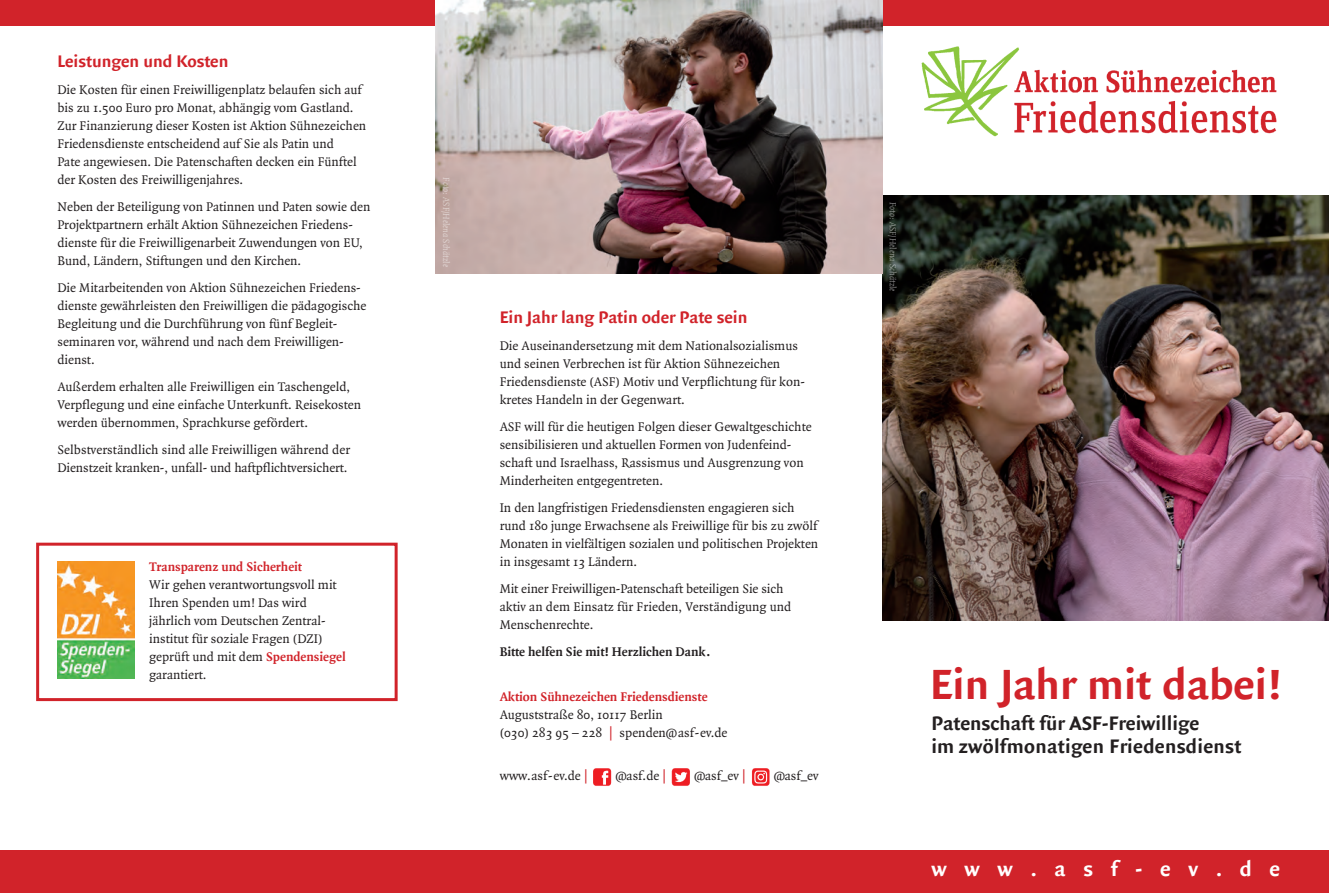
<style>
.page{position:relative;width:1329px;height:893px;background:#fff}
.page>*{position:absolute;margin:0;border:0;box-sizing:border-box;transform-origin:0 0}
.t1{font:700 45.3px "Quadraat Sans";color:#d1232a}
.t2{font:700 22.5px "Quadraat Sans";letter-spacing:.785em;color:#fff}
.t3{font:700 21px/22.5px "Quadraat Sans";letter-spacing:.015em;color:#231f20}
.t4{font:700 18px "Quadraat Sans";color:#d1232a}
.t5{font:13.5px/18px "Quadraat";color:#231f20}
.t6{font:700 13.5px "Quadraat";color:#d1232a}
.t7{font:700 13.5px "Quadraat";color:#231f20}
.t8{font:italic 9.75px "Quadraat";color:rgb(255 255 255/.5)}
.s1{font-weight:700;color:#d1232a}
.s2{color:#d1232a}
</style>
<div class="page">
<img style="left:882px;top:196px;width:447px;height:424px">
<div style="left:0;top:0;width:1329px;height:26px;background:#d1232a"></div>
<img style="left:436px;top:0;width:446px;height:273px">
<img style="left:1025px;top:69px;width:252px;height:65px">
<img style="left:921px;top:46px;width:104px;height:91px">
<div style="left:36px;top:543px;width:362px;height:158px;border:3px solid #d1232a"></div>
<img style="left:57px;top:562px;width:77px;height:117px">
<img style="left:593px;top:768px;width:19px;height:18px">
<img style="left:672px;top:768px;width:18px;height:18px">
<img style="left:752px;top:768px;width:17px;height:18px">
<div style="left:0;top:850px;width:1329px;height:43px;background:#d1232a"></div>
<h3 class="t4" style="left:57px;top:50px;width:173px">Leistungen und Kosten</h3>
<p class="t5" style="left:57px;top:80px;width:310px">Die Kosten für einen Freiwilligenplatz belaufen sich auf bis zu 1.500 Euro pro Monat, abhängig vom Gastland.<br>Zur Finanzierung dieser Kosten ist Aktion Sühnezeichen Friedensdienste entscheidend auf Sie als Patin und<br>Pate angewiesen. Die Patenschaften decken ein Fünftel der Kosten des Freiwilligenjahres.</p>
<p class="t5" style="left:57px;top:197px;width:315px">Neben der Beteiligung von Patinnen und Paten sowie den Projektpartnern erhält Aktion Sühnezeichen Friedens - dienste für die Freiwilligenarbeit Zuwendungen von EU, Bund, Ländern, Stiftungen und den Kirchen.</p>
<p class="t5" style="left:57px;top:278px;width:311px">Die Mitarbeitenden von Aktion Sühnezeichen Friedens&shy;dienste gewährleisten den Frei willigen die pädagogische Begleitung und die Durch führung von fünf Begleit - seminaren vor, während und nach dem Frei willigen&shy;dienst.</p>
<p class="t5" style="left:57px;top:377px;width:305px">Außerdem erhalten alle Freiwilligen ein Taschengeld,<br>Ver pflegung und eine einfache Unterkunft. Reisekosten werden übernommen, Sprachkurse gefördert.</p>
<p class="t5" style="left:57px;top:440px;width:294px">Selbst verständlich sind alle Freiwilligen während der<br>Dienst zeit kranken-, unfall- und haftpflichtversichert.</p>
<p class="t6" style="left:149px;top:558px;width:154px">Transparenz und Sicherheit</p>
<p class="t5" style="left:149px;top:575px;width:198px">Wir gehen verantwortungsvoll mit<br>Ihren Spenden um! Das wird jährlich vom Deutschen Zentral - institut für soziale Fragen (DZI) geprüft und mit dem <span class="s1">Spenden siegel </span>garantiert.</p>
<p class="t8" style="left:452px;top:177px;width:91px;rotate:90deg">Foto: ASF/Helena Schätzle</p>
<h3 class="t4" style="left:500px;top:306px;width:249px">Ein Jahr lang Patin oder Pate sein</h3>
<p class="t5" style="left:500px;top:337px;width:307px">Die Auseinandersetzung mit dem Nationalsozialismus und seinen Verbrechen ist für Aktion Sühnezeichen Friedensdienste (ASF) Motiv und Verpflichtung für kon&shy;kretes Handeln in der Gegenwart.</p>
<p class="t5" style="left:500px;top:418px;width:313px">ASF will für die heutigen Folgen dieser Gewaltgeschichte sensibilisieren und aktuellen Formen von Judenfeind&shy;schaft und Israelhass, Rassismus und Ausgrenzung von Minderheiten entgegentreten.</p>
<p class="t5" style="left:500px;top:499px;width:320px">In den langfristigen Friedensdiensten engagieren sich rund 180 junge Erwachsene als Freiwillige für bis zu zwölf Monaten in vielfältigen sozialen und politischen Projekten in insgesamt 13 Ländern.</p>
<p class="t5" style="left:500px;top:580px;width:293px">Mit einer Freiwilligen-Patenschaft beteiligen Sie sich aktiv an dem Einsatz für Frieden, Verständigung und<br>Menschen rechte.</p>
<p class="t7" style="left:500px;top:644px;width:212px">Bitte helfen Sie mit! Herzlichen Dank.</p>
<p class="t6" style="left:500px;top:689px;width:209px">Aktion Sühnezeichen Friedensdienste</p>
<p class="t5" style="left:500px;top:706px;width:229px">Auguststraße 80, 10117 Berlin<br>(030) 283 95 – 228 <span class="s2">|</span> spenden@asf-ev.de</p>
<p class="t5" style="left:500px;top:766px;width:90px">www.asf-ev.de <span class="s2">|</span></p>
<p class="t5" style="left:616px;top:766px;width:53px">@asf.de <span class="s2">|</span></p>
<p class="t5" style="left:694px;top:766px;width:54px">@asf_ev <span class="s2">|</span></p>
<p class="t5" style="left:774px;top:766px;width:46px">@asf_ev</p>
<p class="t8" style="left:899px;top:202px;width:91px;rotate:90deg">Foto: ASF/Helena Schätzle</p>
<h1 class="t1" style="left:930px;top:657px;width:352px">Ein Jahr mit dabei!</h1>
<h3 class="t3" style="left:931px;top:712px;width:311px">Patenschaft für ASF-Freiwillige<br>im zwölfmonatigen Friedensdienst</h3>
<h2 class="t2" style="left:931px;top:855px;width:350px">www.asf-ev.de</h2>
</div>
